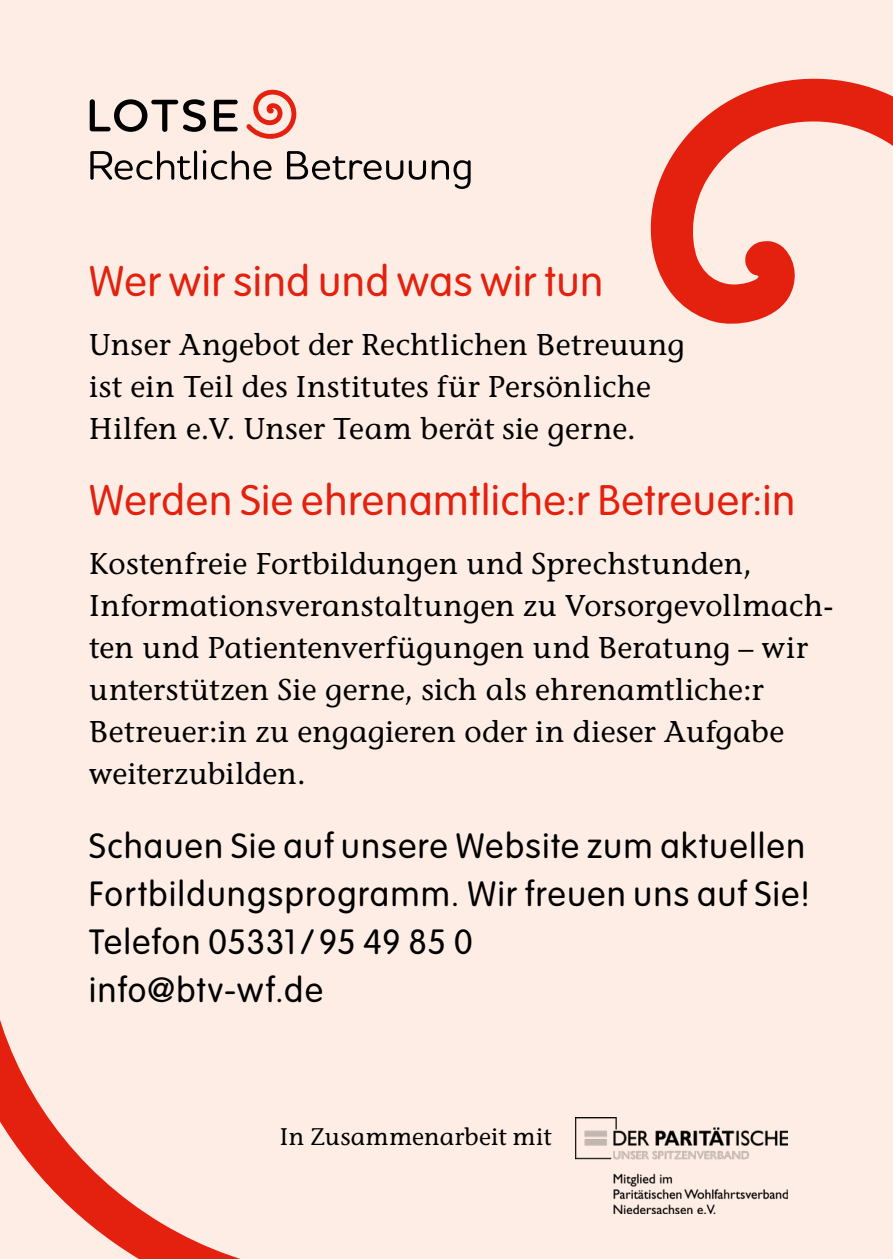
<style>
.page{position:relative;width:893px;height:1259px;background:#fff}
.page>*{position:absolute;margin:0;border:0;box-sizing:border-box;transform-origin:0 0}
.t1{font:300 42px "VAG Rounded Std";letter-spacing:.03em;color:#e4200e}
.t2{font:300 34.5px/48px "VAG Rounded Std";letter-spacing:.045em;color:#000}
.t3{font:500 30px/42px "Stone Informal Std";letter-spacing:.01em;color:#000}
.t4{font:500 24px "Stone Informal Std";letter-spacing:.015em;color:#000}
</style>
<div class="page">
<div style="left:0;top:0;width:205px;height:384px;background:#fdede5"></div>
<svg style="left:0;top:936px;width:323px;height:323px;background:#f9cfc6"></svg>
<div style="left:323px;top:1103px;width:482px;height:156px;background:#fdede5"></div>
<div style="left:188px;top:785px;width:434px;height:338px;background:#fdede5"></div>
<div style="left:0;top:384px;width:205px;height:552px;background:#fdede5"></div>
<svg style="left:615px;top:0;width:278px;height:375px;background:#f7c3b9"></svg>
<div style="left:181px;top:128px;width:434px;height:780px;background:#fdede5"></div>
<div style="left:588px;top:375px;width:305px;height:884px;background:#fdede5"></div>
<div style="left:205px;top:0;width:434px;height:179px;background:#fdede5"></div>
<svg style="left:90px;top:99px;width:148px;height:33px;background:#a59a95"></svg>
<svg style="left:246px;top:89px;width:51px;height:50px"></svg>
<svg style="left:90px;top:150px;width:381px;height:39px"></svg>
<img style="left:575px;top:1117px;width:212px;height:96px">
<h1 class="t1" style="left:89px;top:257px;width:515px">Wer wir sind und was wir tun</h1>
<p class="t3" style="left:89px;top:324px;width:597px">Unser Angebot der Rechtlichen Betreuung ist ein Teil des Institutes für Persönliche<br>Hilfen e.V. Unser Team berät sie gerne.</p>
<h1 class="t1" style="left:89px;top:476px;width:707px">Werden Sie ehrenamtliche:r Betreuer:in</h1>
<p class="t3" style="left:89px;top:543px;width:746px">Kostenfreie Fortbildungen und Sprechstunden, Informationsveranstaltungen zu Vorsorgevollmach&shy;ten und Patientenverfügungen und Beratung – wir unterstützen Sie gerne, sich als ehrenamtliche:r Betreuer:in zu engagieren oder in dieser Aufgabe weiterzubilden.</p>
<p class="t2" style="left:89px;top:823px;width:723px">Schauen Sie auf unsere Website zum aktuellen Fortbildungsprogramm. Wir freuen uns auf Sie!<br>Telefon 05331/95 49 85 0<br>info@btv-wf.de</p>
<p class="t4" style="left:280px;top:1122px;width:273px">In Zusammenarbeit mit</p>
</div>
